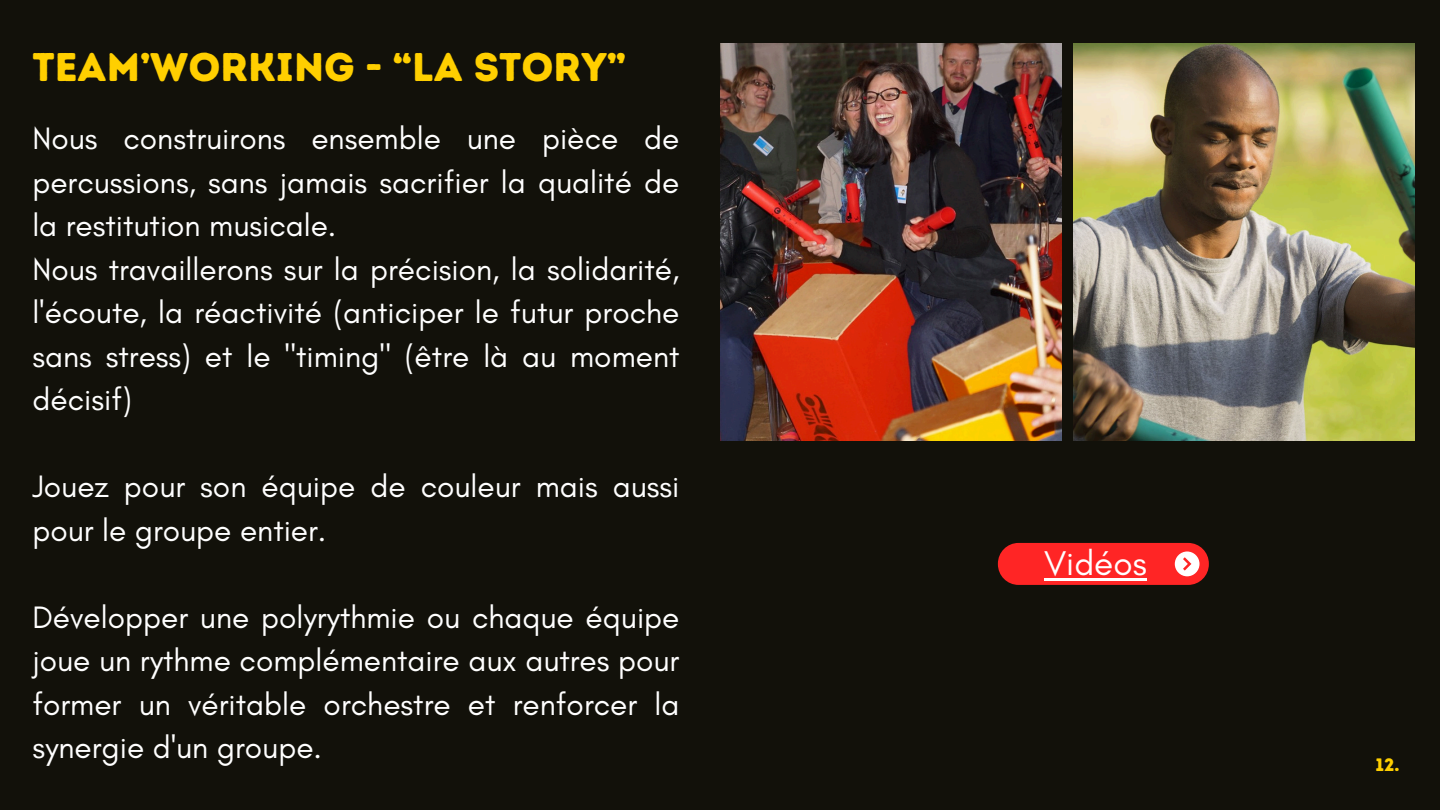
<style>
.page{position:relative;width:1440px;height:810px;background:#12110a}
.page>*{position:absolute;margin:0;border:0;box-sizing:border-box;transform-origin:0 0}
.t1{font:40px "Intro Rust Base";color:#ffcf00}
.t2{font:35px "Glacial Indifference";color:#fff}
.t3{font:31.6px/43.5px "Glacial Indifference";color:#fff}
.t4{font:18px "Intro Rust Base";color:#ffcf00}
</style>
<div class="page">
<img style="left:1073px;top:43px;width:341px;height:397px">
<img style="left:720px;top:43px;width:341px;height:397px">
<div style="left:998px;top:543px;width:211px;height:42px;background:#ff2525;border-radius:21px"></div>
<div style="left:1175px;top:551px;width:25px;height:25px;background:#fff;border-radius:50%"></div>
<svg style="left:1183px;top:557px;width:8px;height:14px"></svg>
<hr style="left:1044px;top:578px;width:103px;height:3px;background:#fff">
<p class="t1" style="left:32px;top:43px;width:595px">TEAM’WORKING - “LA STORY”</p>
<p class="t3" style="left:32px;top:117px;width:649px">Nous construirons ensemble une pièce de percussions, sans jamais sacrifier la qualité de la restitution musicale.<br>Nous travaillerons sur la précision, la solidarité, l'écoute, la réactivité (anticiper le futur proche sans stress) et le "timing" (être là au moment décisif)</p>
<p class="t3" style="left:32px;top:465px;width:649px">Jouez pour son équipe de couleur mais aussi pour le groupe entier.</p>
<p class="t3" style="left:32px;top:595px;width:649px;text-align:justify">Développer une polyrythmie ou chaque équipe joue un rythme complémentaire aux autres pour former un véritable orchestre et renforcer la synergie d'un groupe.</p>
<p class="t2" style="left:1044px;top:542px;width:104px">Vidéos</p>
<h1 class="t4" style="left:1375px;top:754px;width:26px">12.</h1>
</div>
